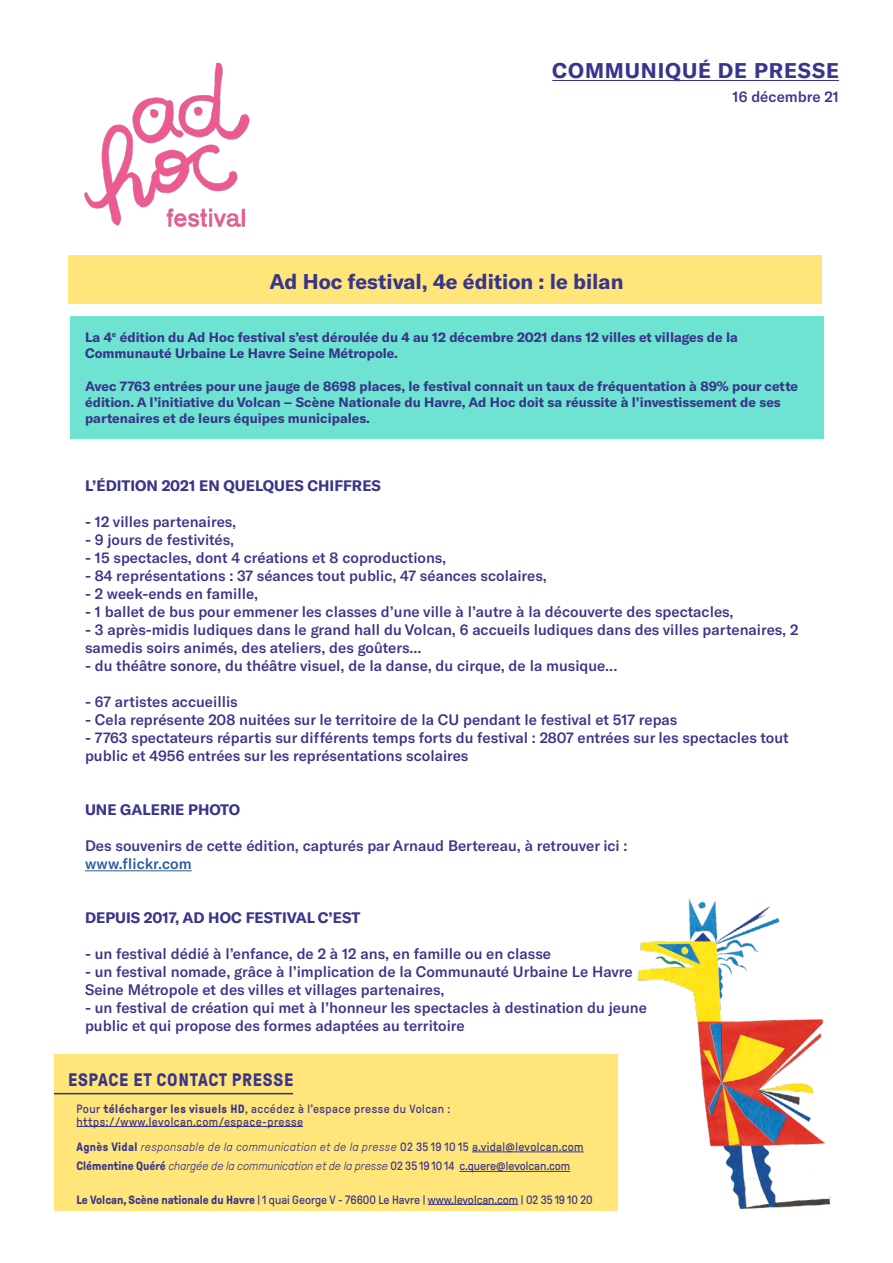
<style>
.page{position:relative;width:893px;height:1263px;background:#fff}
.page>*{position:absolute;margin:0;border:0;box-sizing:border-box;transform-origin:0 0}
.t1{font:700 21px "GT America";letter-spacing:.005em;color:#39358b}
.t2{font:700 21px "GT America";letter-spacing:.04em;color:#39358b}
.t3{font:700 18px "GT Pressura";letter-spacing:.04em;color:#39358b}
.t4{font:500 15px/18px "GT America";color:#39358b}
.t5{font:700 15px "GT America";color:#39358b}
.t6{font:500 15px "GT America";color:#275b9b}
.t7{font:700 13.5px/16.2px "GT America";color:#39358b}
.t8{font:italic 300 12px/19.5px "GT Pressura";letter-spacing:.015em;color:#39358b}
.t9{font:12px/12.8px "GT Pressura";letter-spacing:.03em;color:#39358b}
.t10{font:12px "GT Pressura";color:#39358b}
.s1{font-weight:700}
.s2{font-weight:700;font-style:normal}
.s3{font-weight:400;font-style:normal}
</style>
<div class="page">
<hr style="left:552px;top:80px;width:287px;height:1px;background:#39358b">
<hr style="left:85px;top:870px;width:107px;height:1px;background:#275b9b">
<div style="left:69px;top:255px;width:753px;height:49px;background:#ffe57a"></div>
<div style="left:70px;top:316px;width:753px;height:122px;background:#6ee3d1"></div>
<img style="left:84px;top:62px;width:166px;height:165px">
<div style="left:54px;top:1054px;width:563px;height:157px;background:#ffe57a"></div>
<hr style="left:77px;top:1126px;width:226px;height:1px;background:#39358b">
<hr style="left:472px;top:1151px;width:112px;height:1px;background:#39358b">
<hr style="left:460px;top:1171px;width:110px;height:1px;background:#39358b">
<hr style="left:428px;top:1204px;width:90px;height:1px;background:#39358b">
<hr style="left:54px;top:1093px;width:239px;height:1px;background:#283a60">
<img style="left:637px;top:898px;width:194px;height:311px">
<h1 class="t2" style="left:552px;top:58px;width:288px">COMMUNIQUÉ DE PRESSE</h1>
<p class="t4" style="left:733px;top:87px;width:108px">16 décembre 21</p>
<h1 class="t1" style="left:269px;top:269px;width:355px">Ad Hoc festival, 4e édition : le bilan</h1>
<p class="t7" style="left:85px;top:329px;width:654px">La 4<sup>e</sup> édition du Ad Hoc festival s’est déroulée du 4 au 12 décembre 2021 dans 12 villes et villages de la<br>Communauté Urbaine Le Havre Seine Métropole.</p>
<p class="t7" style="left:85px;top:377px;width:715px">Avec 7763 entrées pour une jauge de 8698 places, le festival connait un taux de fréquentation à 89% pour cette édition. A l’initiative du Volcan – Scène Nationale du Havre, Ad Hoc doit sa réussite à l’investissement de ses partenaires et de leurs équipes municipales.</p>
<p class="t5" style="left:85px;top:477px;width:297px">L’ÉDITION 2021 EN QUELQUES CHIFFRES</p>
<p class="t4" style="left:85px;top:513px;width:153px">- 12 villes partenaires,</p>
<p class="t4" style="left:85px;top:531px;width:151px">- 9 jours de festivités,</p>
<p class="t4" style="left:85px;top:549px;width:363px">- 15 spectacles, dont 4 créations et 8 coproductions,</p>
<p class="t4" style="left:85px;top:567px;width:463px">- 84 représentations : 37 séances tout public, 47 séances scolaires,</p>
<p class="t4" style="left:85px;top:585px;width:175px">- 2 week-ends en famille,</p>
<p class="t4" style="left:85px;top:603px;width:650px">- 1 ballet de bus pour emmener les classes d’une ville à l’autre à la découverte des spectacles,</p>
<p class="t4" style="left:85px;top:621px;width:715px">- 3 après-midis ludiques dans le grand hall du Volcan, 6 accueils ludiques dans des villes partenaires, 2 samedis soirs animés, des ateliers, des goûters...</p>
<p class="t4" style="left:85px;top:657px;width:534px">- du théâtre sonore, du théâtre visuel, de la danse, du cirque, de la musique...</p>
<p class="t4" style="left:85px;top:693px;width:154px">- 67 artistes accueillis</p>
<p class="t4" style="left:85px;top:711px;width:594px">- Cela représente 208 nuitées sur le territoire de la CU pendant le festival et 517 repas</p>
<p class="t4" style="left:85px;top:729px;width:705px">- 7763 spectateurs répartis sur différents temps forts du festival : 2807 entrées sur les spectacles tout public et 4956 entrées sur les représentations scolaires</p>
<p class="t5" style="left:85px;top:801px;width:156px">UNE GALERIE PHOTO</p>
<p class="t4" style="left:85px;top:837px;width:544px">Des souvenirs de cette édition, capturés par Arnaud Bertereau, à retrouver ici :</p>
<p class="t6" style="left:85px;top:855px;width:108px">www.flickr.com</p>
<p class="t5" style="left:85px;top:909px;width:277px">DEPUIS 2017, AD HOC FESTIVAL C’EST</p>
<p class="t4" style="left:85px;top:945px;width:468px">- un festival dédié à l’enfance, de 2 à 12 ans, en famille ou en classe</p>
<p class="t4" style="left:85px;top:963px;width:549px">- un festival nomade, grâce à l’implication de la Communauté Urbaine Le Havre<br>Seine Métropole et des villes et villages partenaires,</p>
<p class="t4" style="left:85px;top:999px;width:563px">- un festival de création qui met à l’honneur les spectacles à destination du jeune public et qui propose des formes adaptées au territoire</p>
<p class="t3" style="left:68px;top:1070px;width:227px">ESPACE ET CONTACT PRESSE</p>
<p class="t9" style="left:77px;top:1102px;width:375px">Pour <span class="s1">télécharger les visuels HD</span>, accédez à l’espace presse du Volcan : https://www.levolcan.com/espace-presse</p>
<p class="t8" style="left:77px;top:1137px;width:509px"><span class="s2">Agnès Vidal</span> responsable de la communication et de la presse <span class="s3">02 35 19 10 15 a.vidal@levolcan.com<br></span><span class="s2">Clémentine Quéré</span> chargée de la communication et de la presse <span class="s3">02 35 19 10 14 c.quere@levolcan.com</span></p>
<p class="t10" style="left:77px;top:1193px;width:518px"><span class="s1">Le Volcan, Scène nationale du Havre</span> | 1 quai George V - 76600 Le Havre | www.levolcan.com | 02 35 19 10 20</p>
</div>
